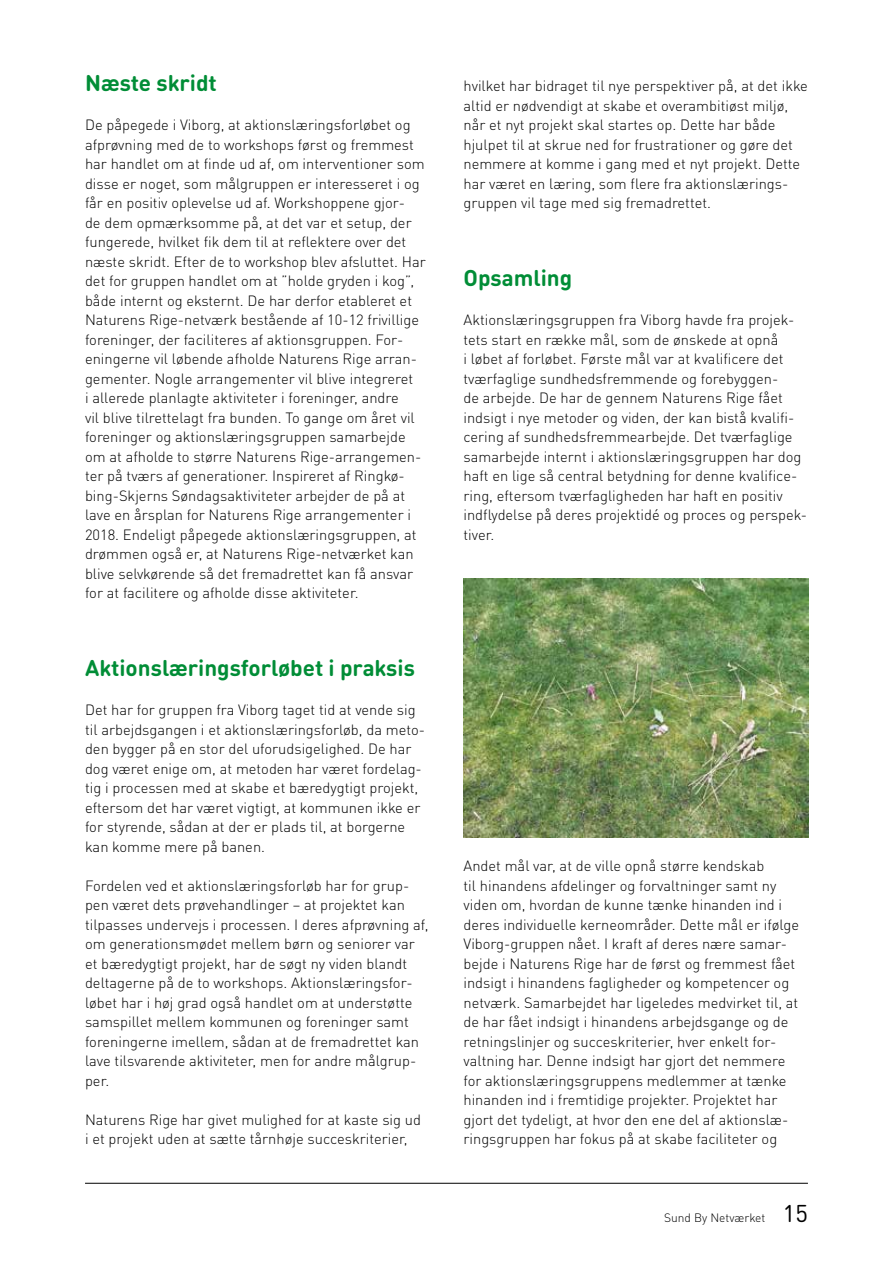
<style>
.page{position:relative;width:893px;height:1263px;background:#fff}
.page>*{position:absolute;margin:0;border:0;box-sizing:border-box;transform-origin:0 0}
.t1{font:700 22.5px "DIN Round Pro";color:#008d36}
.t2{font:300 14.7px/19.5px "DIN Pro";color:#000}
.t3{font:300 12px "DIN Pro";color:#000}
.s1{font-family:"DIN Round Pro";font-weight:400;font-size:24px}
</style>
<div class="page">
<hr style="left:85px;top:1183px;width:723px;height:1px;background:#000">
<img style="left:463px;top:579px;width:345px;height:258px">
<h1 class="t1" style="left:85px;top:67px;width:133px">Næste skridt</h1>
<p class="t2" style="left:85px;top:114px;width:342px">De påpegede i Viborg, at aktionslæringsforløbet og afprøvning med de to workshops først og fremmest har handlet om at finde ud af, om interventioner som disse er noget, som målgruppen er interesseret i og får en positiv oplevelse ud af. Workshoppene gjor-<br>de dem opmærksomme på, at det var et setup, der fungerede, hvilket fik dem til at reflektere over det næste skridt. Efter de to workshop blev afsluttet. Har det for gruppen handlet om at ”holde gryden i kog”, både internt og eksternt. De har derfor etableret et Naturens Rige-netværk bestående af 10-12 frivillige foreninger, der faciliteres af aktionsgruppen. For&shy;eningerne vil løbende afholde Naturens Rige arran&shy;gementer. Nogle arrangementer vil blive integreret<br>i allerede planlagte aktiviteter i foreninger, andre<br>vil blive tilrettelagt fra bunden. To gange om året vil foreninger og aktionslæringsgruppen samarbejde om at afholde to større Naturens Rige-arrangemen&shy;ter på tværs af generationer. Inspireret af Ringkø&shy;bing-Skjerns Søndagsaktiviteter arbejder de på at lave en årsplan for Naturens Rige arrangementer i 2018. Endeligt påpegede aktionslæringsgruppen, at drømmen også er, at Naturens Rige-netværket kan blive selvkørende så det fremadrettet kan få ansvar for at facilitere og afholde disse aktiviteter.</p>
<h1 class="t1" style="left:85px;top:652px;width:331px">Aktionslæringsforløbet i praksis</h1>
<p class="t2" style="left:85px;top:699px;width:342px">Det har for gruppen fra Viborg taget tid at vende sig til arbejdsgangen i et aktionslæringsforløb, da meto&shy;den bygger på en stor del uforudsigelighed. De har dog været enige om, at metoden har været fordelag&shy;tig i processen med at skabe et bæredygtigt projekt, eftersom det har været vigtigt, at kommunen ikke er for styrende, sådan at der er plads til, at borgerne kan komme mere på banen.</p>
<p class="t2" style="left:85px;top:874px;width:345px">Fordelen ved et aktionslæringsforløb har for grup&shy;pen været dets prøvehandlinger – at projektet kan tilpasses undervejs i processen. I deres afprøvning af, om generationsmødet mellem børn og seniorer var et bæredygtigt projekt, har de søgt ny viden blandt deltagerne på de to workshops. Aktionslæringsfor&shy;løbet har i høj grad også handlet om at understøtte samspillet mellem kommunen og foreninger samt foreningerne imellem, sådan at de fremadrettet kan lave tilsvarende aktiviteter, men for andre målgrup&shy;per.</p>
<p class="t2" style="left:85px;top:1108px;width:337px">Naturens Rige har givet mulighed for at kaste sig ud i et projekt uden at sætte tårnhøje succeskriterier,</p>
<p class="t2" style="left:463px;top:75px;width:346px">hvilket har bidraget til nye perspektiver på, at det ikke altid er nødvendigt at skabe et overambitiøst miljø, når et nyt projekt skal startes op. Dette har både hjulpet til at skrue ned for frustrationer og gøre det nemmere at komme i gang med et nyt projekt. Dette har været en læring, som flere fra aktionslærings&shy;gruppen vil tage med sig fremadrettet.</p>
<h1 class="t1" style="left:463px;top:262px;width:110px">Opsamling</h1>
<p class="t2" style="left:463px;top:309px;width:345px">Aktionslæringsgruppen fra Viborg havde fra projek&shy;tets start en række mål, som de ønskede at opnå<br>i løbet af forløbet. Første mål var at kvalificere det tværfaglige sundhedsfremmende og forebyggen-<br>de arbejde. De har de gennem Naturens Rige fået indsigt i nye metoder og viden, der kan bistå kvalifi&shy;cering af sundhedsfremmearbejde. Det tværfaglige samarbejde internt i aktionslæringsgruppen har dog haft en lige så central betydning for denne kvalifice&shy;ring, eftersom tværfagligheden har haft en positiv indflydelse på deres projektidé og proces og perspek&shy;tiver.</p>
<p class="t2" style="left:463px;top:855px;width:337px">Andet mål var, at de ville opnå større kendskab<br>til hinandens afdelinger og forvaltninger samt ny viden om, hvordan de kunne tænke hinanden ind i deres individuelle kerneområder. Dette mål er ifølge Viborg-gruppen nået. I kraft af deres nære samar&shy;bejde i Naturens Rige har de først og fremmest fået indsigt i hinandens fagligheder og kompetencer og netværk. Samarbejdet har ligeledes medvirket til, at de har fået indsigt i hinandens arbejdsgange og de retningslinjer og succeskriterier, hver enkelt for&shy;valtning har. Denne indsigt har gjort det nemmere for aktionslæringsgruppens medlemmer at tænke hinanden ind i fremtidige projekter. Projektet har gjort det tydeligt, at hvor den ene del af aktionslæ&shy;ringsgruppen har fokus på at skabe faciliteter og</p>
<p class="t3" style="left:664px;top:1208px;width:145px">Sund By Netværket <span class="s1">15</span></p>
</div>
